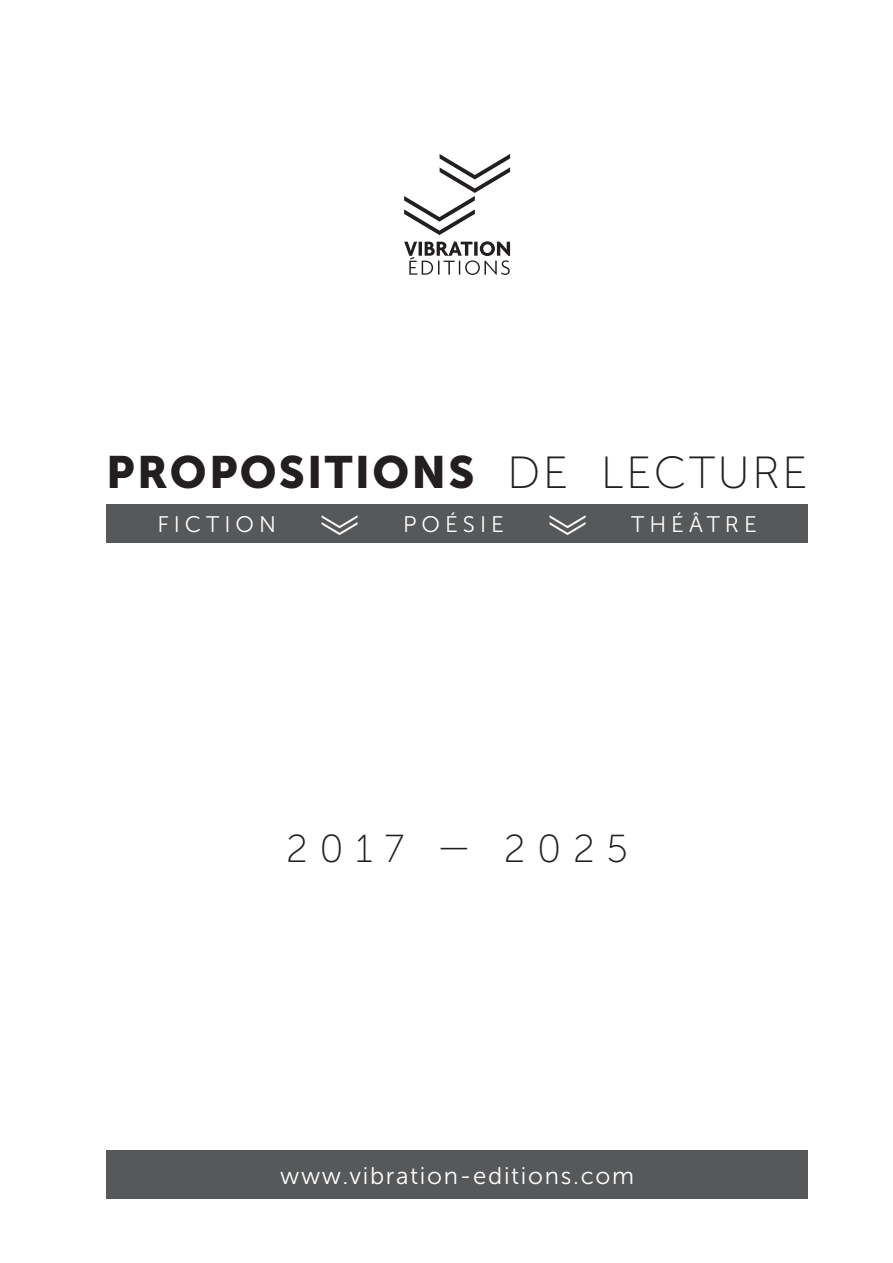
<style>
.page{position:relative;width:893px;height:1263px;background:#fff}
.page>*{position:absolute;margin:0;border:0;box-sizing:border-box;transform-origin:0 0}
.t1{font:45px "Museo Sans 900";letter-spacing:.05em;color:#231f20}
.t2{font:39px "Museo Sans 100";letter-spacing:.3em;color:#231f20}
.t3{font:24px "Museo Sans 300";letter-spacing:.07em;color:#fff}
.t4{font:22.5px "Museo Sans 300";letter-spacing:.22em;color:#fff}
.s1{font-family:"Museo Sans 100"}
</style>
<div class="page">
<div style="left:106px;top:1151px;width:702px;height:48px;background:#57585a"></div>
<svg style="left:404px;top:154px;width:106px;height:81px"></svg>
<svg style="left:404px;top:241px;width:106px;height:34px"></svg>
<div style="left:106px;top:504px;width:702px;height:39px;background:#57585a"></div>
<svg style="left:322px;top:515px;width:36px;height:20px"></svg>
<svg style="left:550px;top:515px;width:35px;height:20px"></svg>
<h1 class="t1" style="left:106px;top:447px;width:703px">PROPOSITIONS <span class="s1">DE LECTURE</span></h1>
<p class="t4" style="left:157px;top:512px;width:120px">FICTION</p>
<p class="t4" style="left:403px;top:512px;width:102px">POÉSIE</p>
<p class="t4" style="left:631px;top:512px;width:127px">THÉÂTRE</p>
<h2 class="t2" style="left:286px;top:827px;width:343px">2017 — 2025</h2>
<p class="t3" style="left:280px;top:1163px;width:355px">www.vibration-editions.com</p>
</div>
